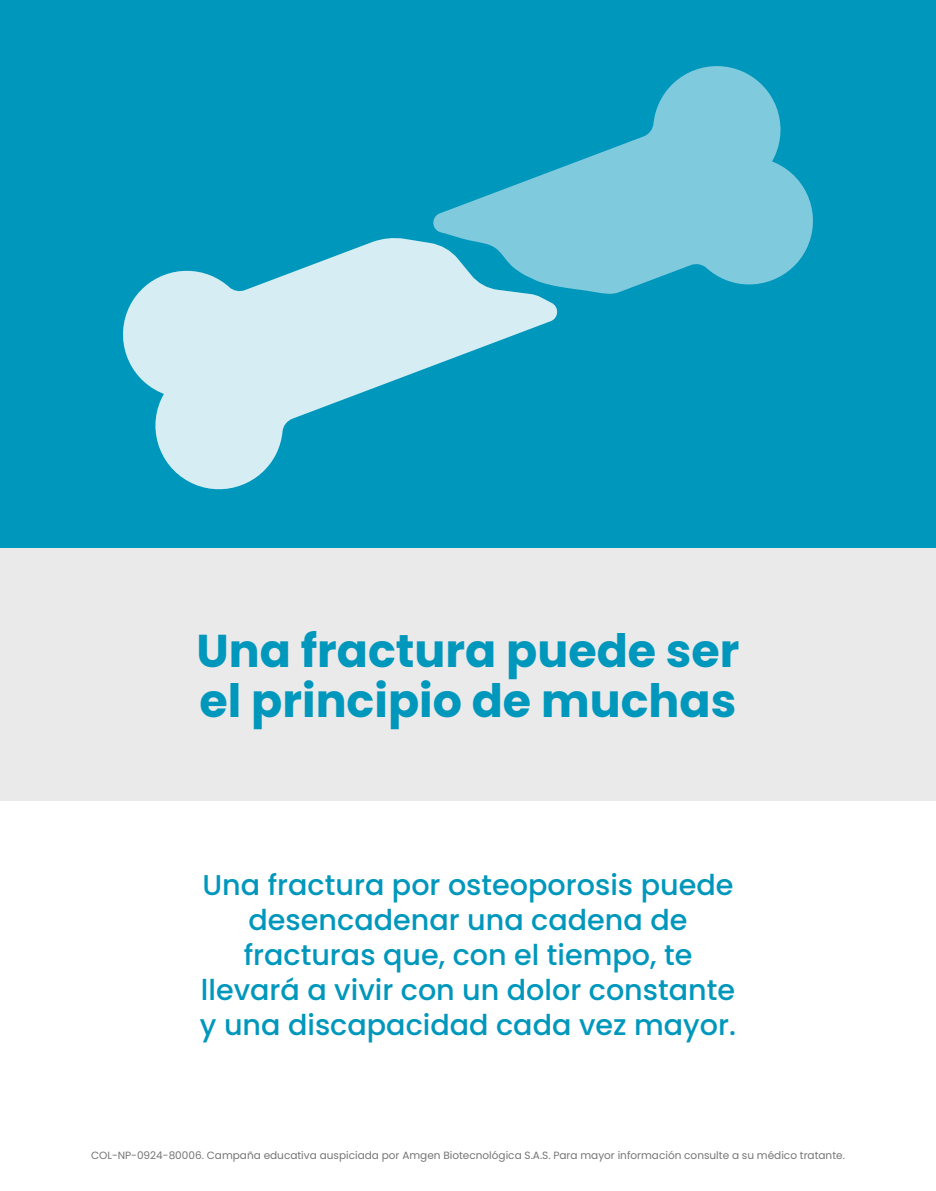
<style>
.page{position:relative;width:936px;height:1191px;background:#fff}
.page>*{position:absolute;margin:0;border:0;box-sizing:border-box;transform-origin:0 0}
.t1{font:700 45.9px/50.2px "Poppins";color:#0097bc}
.t2{font:500 28.65px/35.1px "Poppins";color:#0097bc;text-align:center}
.t3{font:10.5px "Poppins";color:#757575}
</style>
<div class="page">
<div style="left:0;top:0;width:935px;height:548px;background:#0097bc"></div>
<div style="left:0;top:548px;width:935px;height:252px;background:#eaeaea"></div>
<svg style="left:433px;top:66px;width:379px;height:228px;fill:#7fcadd"></svg>
<svg style="left:123px;top:238px;width:434px;height:251px;fill:#d5edf3"></svg>
<h1 class="t1" style="left:196px;top:626px;width:544px">Una fractura puede ser el principio de muchas</h1>
<p class="t2" style="left:200px;top:867px;width:537px">Una fractura por osteoporosis puede desencadenar una cadena de fracturas que, con el tiempo, te llevará a vivir con un dolor constante y una discapacidad cada vez mayor.</p>
<p class="t3" style="left:91px;top:1149px;width:755px">COL-NP-0924-80006. Campaña educativa auspiciada por Amgen Biotecnológica S.A.S. Para mayor información consulte a su médico tratante.</p>
</div>
